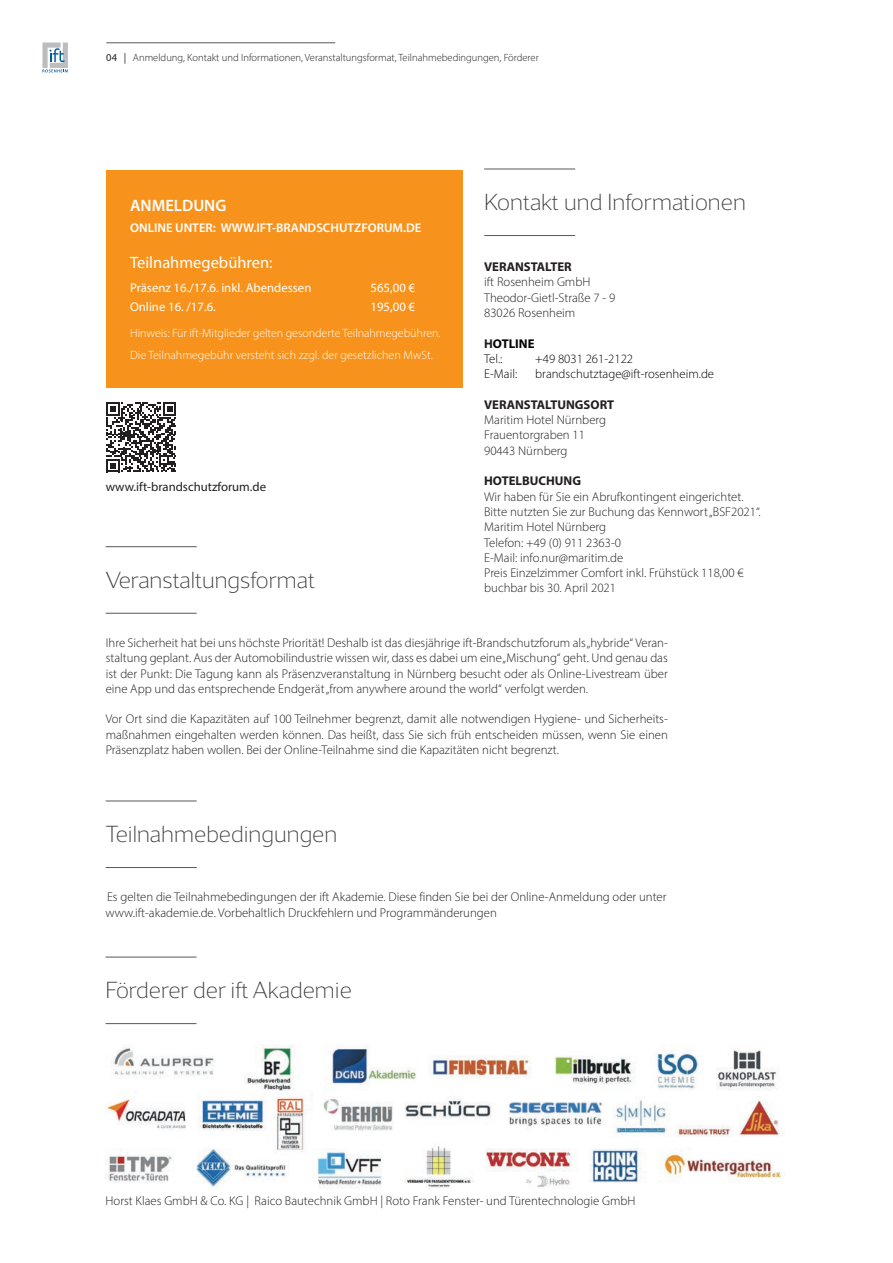
<style>
.page{position:relative;width:893px;height:1263px;background:#fff}
.page>*{position:absolute;margin:0;border:0;box-sizing:border-box;transform-origin:0 0}
.t1{font:200 24px "Maya Samuels Pro";color:#3e3e3f}
.t2{font:16.5px "Myriad Pro";color:#fff}
.t3{font:600 16.5px "Myriad Pro";color:#fff}
.t4{font:300 12.75px/15.3px "Myriad Pro";color:#231f20}
.t5{font:12.75px "Myriad Pro";color:#fff}
.t6{font:300 12.75px "Myriad Pro";color:#000001}
.t7{font:700 12.75px "Myriad Pro";color:#231f20}
.t8{font:600 12.75px "Myriad Pro";color:#fff}
.t9{font:12.75px "Myriad Pro";color:#231f20}
.t10{font:700 12.75px/15.3px "Myriad Pro";color:#000001}
.t11{font:300 12px/23px "Myriad Pro";letter-spacing:-.005em;color:#fff}
.t12{font:300 10.5px "Myriad Pro";color:#231f20}
.s1{font-weight:400}
.s2{color:#231f20}
.s3{font-weight:300}
</style>
<div class="page">
<hr style="left:106px;top:43px;width:229px;height:1px;background:#57585a">
<svg style="left:42px;top:43px;width:26px;height:29px"></svg>
<div style="left:107px;top:170px;width:356px;height:218px;background:#f7931d"></div>
<hr style="left:484px;top:235px;width:91px;height:1px;background:#57585a">
<hr style="left:484px;top:169px;width:91px;height:1px;background:#57585a">
<hr style="left:106px;top:867px;width:91px;height:1px;background:#57585a">
<hr style="left:106px;top:801px;width:91px;height:1px;background:#57585a">
<svg style="left:106px;top:402px;width:70px;height:70px"></svg>
<hr style="left:106px;top:613px;width:91px;height:1px;background:#57585a">
<hr style="left:106px;top:546px;width:91px;height:1px;background:#57585a">
<img style="left:106px;top:1045px;width:678px;height:144px">
<hr style="left:106px;top:1023px;width:91px;height:1px;background:#57585a">
<hr style="left:106px;top:957px;width:91px;height:1px;background:#57585a">
<p class="t12" style="left:106px;top:51px;width:434px"><span class="s1">04 |</span> Anmeldung, Kontakt und Informationen, Veranstaltungsformat, Teilnahmebedingungen, Förderer</p>
<p class="t3" style="left:130px;top:195px;width:98px">ANMELDUNG</p>
<p class="t8" style="left:130px;top:219px;width:293px">ONLINE UNTER: WWW.IFT-BRANDSCHUTZFORUM.DE</p>
<p class="t2" style="left:130px;top:252px;width:144px">Teilnahmegebühren:</p>
<p class="t5" style="left:130px;top:280px;width:183px">Präsenz 16./17.6. inkl. Abendessen</p>
<p class="t5" style="left:371px;top:280px;width:46px">565,00 €</p>
<p class="t5" style="left:130px;top:299px;width:87px">Online 16. /17.6.</p>
<p class="t5" style="left:371px;top:299px;width:46px">195,00 €</p>
<p class="t11" style="left:130px;top:321px;width:312px">Hinweis: Für ift-Mitglieder gelten gesonderte Teilnahmegebühren.<br>Die Teilnahmegebühr versteht sich zzgl. der gesetzlichen MwSt.</p>
<p class="t9" style="left:106px;top:478px;width:162px">www.ift-brandschutzforum.de</p>
<h1 class="t1" style="left:106px;top:566px;width:211px">Veranstaltungsformat</h1>
<h1 class="t1" style="left:484px;top:189px;width:263px">Kontakt und Informationen</h1>
<p class="t7" style="left:484px;top:258px;width:89px">VERANSTALTER</p>
<p class="t4" style="left:484px;top:274px;width:133px">ift Rosenheim GmbH<br>Theodor-Gietl-Straße 7 - 9<br>83026 Rosenheim</p>
<p class="t10" style="left:484px;top:335px;width:52px"><span class="s2">H</span>OTLINE<br><span class="s3">Tel.:</span></p>
<p class="t6" style="left:535px;top:351px;width:99px">+49 8031 261-2122</p>
<p class="t6" style="left:484px;top:366px;width:35px">E-Mail:</p>
<p class="t6" style="left:535px;top:366px;width:180px">brandschutztage@ift-rosenheim.de</p>
<p class="t7" style="left:484px;top:396px;width:132px">VERANSTALTUNGSORT</p>
<p class="t4" style="left:484px;top:412px;width:123px">Maritim Hotel Nürnberg<br>Frauentorgraben 11<br>90443 Nürnberg</p>
<p class="t7" style="left:484px;top:473px;width:98px">HOTELBUCHUNG</p>
<p class="t4" style="left:484px;top:489px;width:278px">Wir haben für Sie ein Abrufkontingent eingerichtet.<br>Bitte nutzten Sie zur Buchung das Kennwort „BSF2021“.<br>Maritim Hotel Nürnberg<br>Telefon: +49 (0) 911 2363-0<br>E-Mail: info.nur@maritim.de<br>Preis Einzelzimmer Comfort inkl. Frühstück 118,00 € buchbar bis 30. April 2021</p>
<p class="t4" style="left:106px;top:635px;width:564px;text-align:justify">Ihre Sicherheit hat bei uns höchste Priorität! Deshalb ist das diesjährige ift-Brandschutzforum als „hybride“ Veran&shy;staltung geplant. Aus der Automobilindustrie wissen wir, dass es dabei um eine „Mischung“ geht. Und genau das ist der Punkt: Die Tagung kann als Präsenzveranstaltung in Nürnberg besucht oder als Online-Livestream über eine App und das entsprechende Endgerät „from anywhere around the world“ verfolgt werden.</p>
<p class="t4" style="left:106px;top:711px;width:564px;text-align:justify">Vor Ort sind die Kapazitäten auf 100 Teilnehmer begrenzt, damit alle notwendigen Hygiene- und Sicherheits&shy;maßnahmen eingehalten werden können. Das heißt, dass Sie sich früh entscheiden müssen, wenn Sie einen Präsenzplatz haben wollen. Bei der Online-Teilnahme sind die Kapazitäten nicht begrenzt.</p>
<h1 class="t1" style="left:106px;top:820px;width:233px">Teilnahmebedingungen</h1>
<p class="t4" style="left:106px;top:889px;width:562px">Es gelten die Teilnahmebedingungen der ift Akademie. Diese finden Sie bei der Online-Anmeldung oder unter www.ift-akademie.de. Vorbehaltlich Druckfehlern und Programmänderungen</p>
<h1 class="t1" style="left:106px;top:977px;width:248px">Förderer der ift Akademie</h1>
<p class="t4" style="left:106px;top:1193px;width:531px">Horst Klaes GmbH &amp; Co. KG | Raico Bautechnik GmbH | Roto Frank Fenster- und Türentechnologie GmbH</p>
</div>
